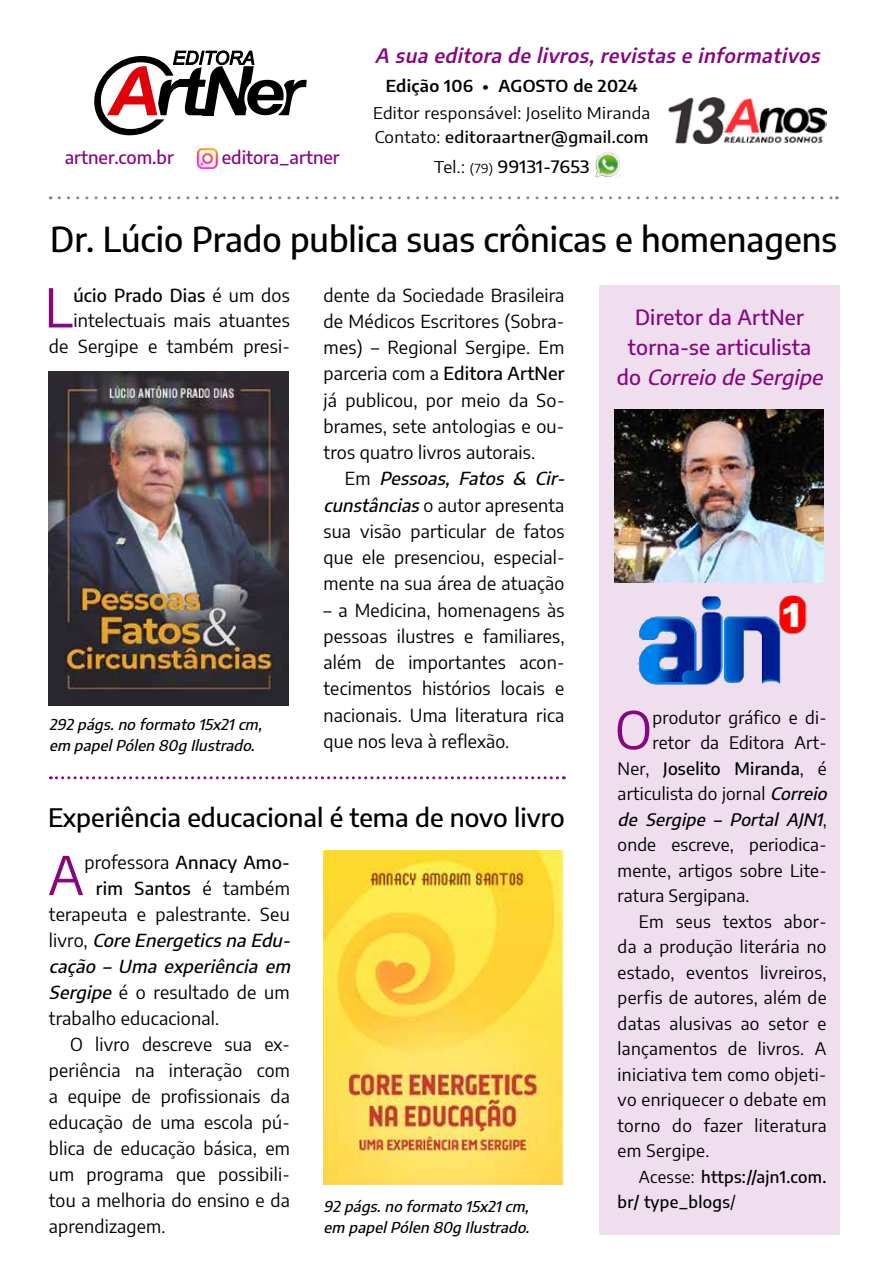
<style>
.page{position:relative;width:893px;height:1276px;background:#fff}
.page>*{position:absolute;margin:0;border:0;box-sizing:border-box;transform-origin:0 0}
.t1{font:53.1px "Encode Sans";color:#870681}
.t2{font:51.75px "Encode Sans";color:#870681}
.t3{font:500 34.5px "Encode Sans";color:#000}
.t4{font:500 25.5px "Encode Sans";color:#000}
.t5{font:500 21px/30px "Encode Sans";letter-spacing:.01em;color:#870681;text-align:center}
.t6{font:italic 600 19.5px "Encode Sans";color:#870681}
.t7{font:18px/26.2px "Encode Sans";letter-spacing:.01em;color:#000;text-align:justify}
.t8{font:italic 500 18px "Encode Sans";color:#000}
.t9{font:500 18px "Encode Sans";color:#870681}
.t10{font:500 18px "Encode Sans";letter-spacing:.01em;color:#000}
.t11{font:17.25px "Encode Sans";letter-spacing:.02em;color:#000}
.t12{font:500 17.25px "Encode Sans";letter-spacing:.01em;color:#000}
.t13{font:italic 500 17.25px "Encode Sans";color:#000}
.t14{font:500 17.1px "Encode Sans";letter-spacing:.015em;color:#000;scale:1.05 1}
.t15{font:500 16.5px/25.5px "Encode Sans";letter-spacing:.02em;color:#000}
.t16{font:16.2px/24.9px "Encode Sans";letter-spacing:.02em;color:#000;scale:1.05 1}
.t17{font:600 16.2px "Encode Sans";letter-spacing:.02em;color:#000;scale:1.05 1}
.t18{font:italic 500 15px/21px "Encode Sans";color:#000}
.s1{font-weight:500}
.s2{font-weight:400;font-size:16.35px}
.s3{font-weight:400;font-size:12.45px}
.s4{font-weight:500;font-style:italic}
.s5{font-weight:400}
.s6{font-weight:400;font-style:normal}
.s7{font-style:italic}
</style>
<div class="page">
<div style="left:599px;top:285px;width:241px;height:949px;background:#efdeee"></div>
<img style="left:595px;top:152px;width:25px;height:26px">
<img style="left:197px;top:148px;width:21px;height:21px">
<svg style="left:94px;top:51px;width:213px;height:84px"></svg>
<div style="left:202px;top:109px;width:12px;height:6px;background:#000"></div>
<div style="left:180px;top:80px;width:12px;height:7px;background:#000"></div>
<svg style="left:59px;top:196px;width:778px;height:3px"></svg>
<img style="left:669px;top:97px;width:158px;height:46px">
<svg style="left:50px;top:776px;width:514px;height:3px"></svg>
<img style="left:324px;top:850px;width:241px;height:334px">
<img style="left:49px;top:372px;width:240px;height:334px">
<img style="left:615px;top:409px;width:209px;height:173px">
<img style="left:638px;top:595px;width:169px;height:90px">
<p class="t9" style="left:65px;top:145px;width:111px">artner.com.br</p>
<p class="t9" style="left:222px;top:145px;width:119px">editora_artner</p>
<p class="t6" style="left:375px;top:42px;width:452px">A sua editora de livros,revistas e informativos</p>
<p class="t17" style="left:386px;top:75px;width:241px">Edição 106 • AGOSTO de 2024</p>
<p class="t16" style="left:373px;top:99px;width:266px">Editor responsável: Joselito Miranda<br>Contato: <span class="s1">editoraartner@gmail.com</span></p>
<p class="t14" style="left:434px;top:154px;width:149px"><span class="s2">Tel.:</span> <span class="s3">(79)</span> 99131-7653</p>
<h3 class="t3" style="left:50px;top:215px;width:788px">Dr. Lúcio Prado publica suas crônicas e homenagens</h3>
<p class="t7" style="left:49px;top:281px;width:242px;text-align:right"><span class="s1">úcio Prado Dias</span> é um dos intelectuais mais atuantes<br>de Sergipe e também presi-</p>
<h1 class="t1" style="left:44px;top:270px;width:30px">L</h1>
<p class="t18" style="left:49px;top:713px;width:218px">292 págs.no formato 15x21cm, em papelPólen 80g Ilustrado.</p>
<p class="t7" style="left:324px;top:281px;width:242px">dente da Sociedade Brasileira de Médicos Escritores (Sobra&shy;mes) – Regional Sergipe. Em parceria com a <span class="s1">Editora ArtNer </span>já publicou, por meio da So&shy;brames, sete antologias e ou&shy;tros quatro livros autorais.</p>
<p class="t7" style="left:324px;top:464px;width:247px;text-align:left;text-indent:21px">E m <span class="s4">Pessoas, Fatos &amp; Cir&shy;cunstâncias</span>o autor apresenta sua visão particular de fatos que ele presenciou, especial&shy;mente na sua área de atuação</p>
<p class="t7" style="left:324px;top:596px;width:242px">– a Medicina, homenagens às pessoas ilustres e familiares, além de importantes acon&shy;tecimentos histórios locais e nacionais. Uma literatura rica que nos leva à reflexão.</p>
<h3 class="t4" style="left:48px;top:799px;width:518px">Experiência educacional é tema de novo livro</h3>
<h1 class="t1" style="left:48px;top:838px;width:37px">A</h1>
<p class="t7" style="left:84px;top:848px;width:207px">professora <span class="s1">Annacy Amo-</span></p>
<p class="t10" style="left:96px;top:875px;width:196px">rim Santos <span class="s5">é também</span></p>
<p class="t7" style="left:49px;top:900px;width:242px">terapeuta e palestrante. Seu</p>
<p class="t8" style="left:49px;top:927px;width:248px"><span class="s6">l i v r o ,</span> Core Energeticsna Edu-</p>
<p class="t8" style="left:49px;top:953px;width:248px">cação – Uma experiência em</p>
<p class="t7" style="left:49px;top:978px;width:242px"><span class="s4">Sergipe</span> é o resultado de um</p>
<p class="t7" style="left:49px;top:1004px;width:172px">trabalho educacional.</p>
<p class="t7" style="left:70px;top:1030px;width:221px">O livro descreve sua ex-</p>
<p class="t7" style="left:49px;top:1056px;width:242px">periência na interação com</p>
<p class="t7" style="left:49px;top:1082px;width:242px">a equipe de profissionais da</p>
<p class="t7" style="left:49px;top:1108px;width:243px">educação de uma escola pú-</p>
<p class="t7" style="left:49px;top:1134px;width:242px">blica de educação básica, em</p>
<p class="t7" style="left:49px;top:1160px;width:243px">um programa que possibili-</p>
<p class="t7" style="left:49px;top:1186px;width:242px">tou a melhoria do ensino e da</p>
<p class="t7" style="left:49px;top:1212px;width:118px">aprendizagem.</p>
<p class="t18" style="left:324px;top:1195px;width:211px">92 págs.no formato 15x21cm, em papelPólen 80g Ilustrado.</p>
<p class="t5" style="left:617px;top:301px;width:213px">Diretor da ArtNer torna-se articulista<br>d o <span class="s7">Correio de Sergipe</span></p>
<h2 class="t2" style="left:615px;top:694px;width:39px">O</h2>
<p class="t11" style="left:653px;top:705px;width:175px">produtor gráfico e di-</p>
<p class="t11" style="left:653px;top:731px;width:175px">retor da Editora Art-</p>
<p class="t12" style="left:618px;top:756px;width:210px"><span class="s5">Ner,</span> Joselito Miranda<span class="s5">, é</span></p>
<p class="t11" style="left:618px;top:782px;width:215px">articulista do jornal <span class="s4">Correio</span></p>
<p class="t13" style="left:618px;top:807px;width:211px">de Sergipe – Portal AJ N1<span class="s6">,</span></p>
<p class="t11" style="left:618px;top:833px;width:210px">onde escreve, periodica-</p>
<p class="t11" style="left:618px;top:858px;width:211px">mente, artigos sobre Lite-</p>
<p class="t11" style="left:618px;top:884px;width:133px">ratura Sergipana.</p>
<p class="t11" style="left:639px;top:909px;width:189px">Em seus textos abor-</p>
<p class="t11" style="left:618px;top:934px;width:210px">da a produção literária no</p>
<p class="t11" style="left:618px;top:960px;width:210px">estado, eventos livreiros,</p>
<p class="t11" style="left:618px;top:985px;width:210px">perfis de autores, além de</p>
<p class="t11" style="left:618px;top:1011px;width:210px">datas alusivas ao setor e</p>
<p class="t11" style="left:618px;top:1036px;width:210px">lançamentos de livros. A</p>
<p class="t11" style="left:618px;top:1062px;width:210px">iniciativa tem como objeti-</p>
<p class="t11" style="left:618px;top:1087px;width:210px">vo enriquecer o debate em</p>
<p class="t11" style="left:618px;top:1113px;width:210px">torno do fazer literatura</p>
<p class="t11" style="left:618px;top:1138px;width:93px">em Sergipe.</p>
<p class="t15" style="left:618px;top:1163px;width:210px;text-indent:21px"><span class="s5">Acesse:</span> https://ajn1.com. br/ type_blogs<span class="s5">/</span></p>
</div>
